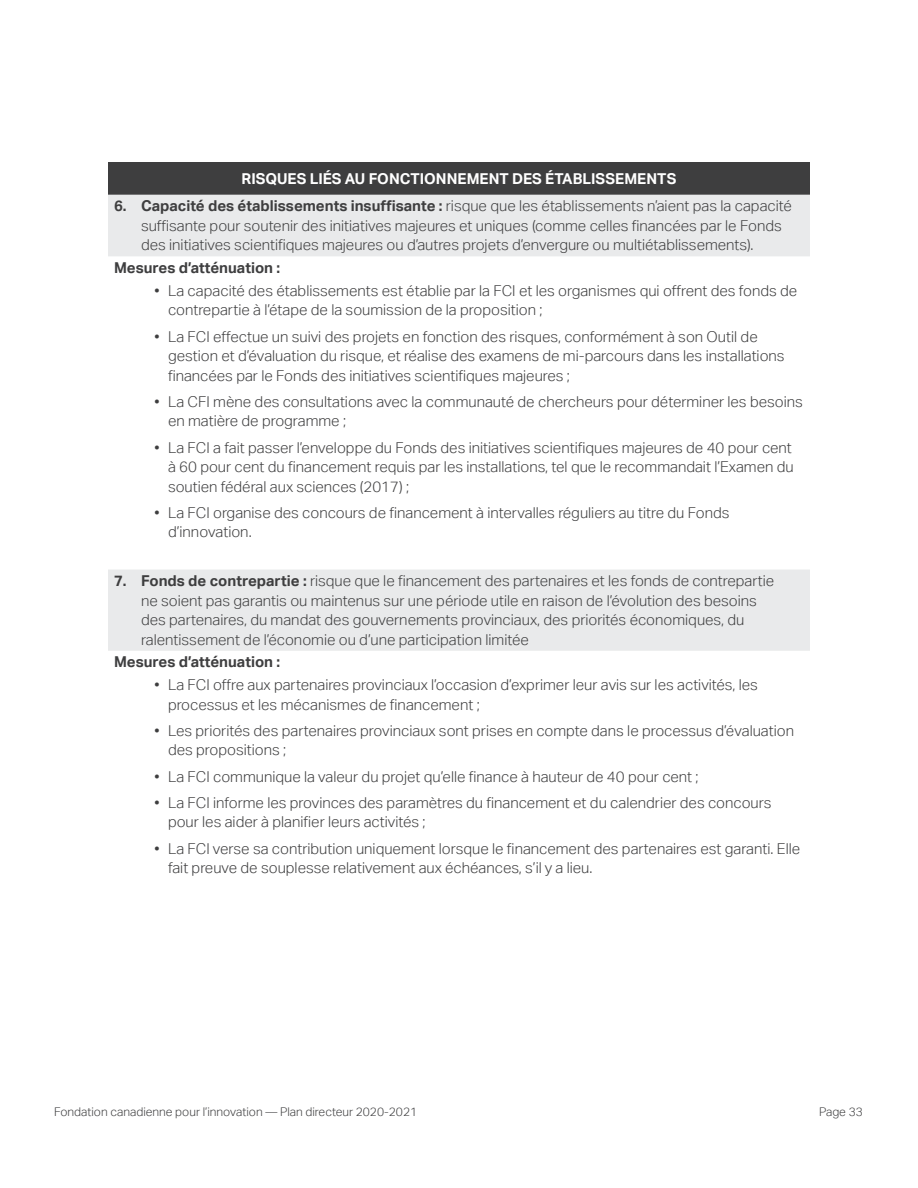
<style>
.page{position:relative;width:918px;height:1188px;background:#fff}
.page>*{position:absolute;margin:0;border:0;box-sizing:border-box;transform-origin:0 0}
.t1{font:300 15px/19.5px "Aktiv Grotesk";color:#3e3e3f}
.BodyText{font:700 15px "Aktiv Grotesk";color:#fff}
.BodyText-2{font:700 15px "Aktiv Grotesk";color:#3e3e3f}
.t2{font:300 12px "Aktiv Grotesk";color:#3e3e3f}
.s1{font-weight:700}
</style>
<div class="page">
<div style="left:108px;top:162px;width:702px;height:33px;background:#3e3e3f"></div>
<svg style="left:108px;top:195px;width:702px;height:456px"></svg>
<p class="BodyText" style="left:242px;top:169px;width:436px">RISQUES LIÉS AU FONCTIONNEMENT DES ÉTABLISSEMENTS</p>
<p class="t1" style="left:141px;top:196px;width:652px;text-indent:-27px"><span class="s1">6. Capacité des établissements insuffisante :</span> risque que les établissements n’aient pas la capacité suffisante pour soutenir des initiatives majeures et uniques (comme celles financées par le Fonds des initiatives scientifiques majeures ou d’autres projets d’envergure ou multiétablissements).</p>
<p class="BodyText-2" style="left:114px;top:258px;width:168px">Mesures d’atténuation :</p>
<p class="t1" style="left:168px;top:281px;width:631px;text-indent:-14px">• La capacité des établissements est établie par la FCI et les organismes qui offrent des fonds de contrepartie à l’étape de la soumission de la proposition ;</p>
<p class="t1" style="left:168px;top:326px;width:618px;text-indent:-14px">• La FCI effectue un suivi des projets en fonction des risques, conformément à son Outil de gestion et d’évaluation du risque, et réalise des examens de mi-parcours dans les installations financées par le Fonds des initiatives scientifiques majeures ;</p>
<p class="t1" style="left:168px;top:392px;width:636px;text-indent:-14px">• La CFI mène des consultations avec la communauté de chercheurs pour déterminer les besoins en matière de programme ;</p>
<p class="t1" style="left:168px;top:437px;width:627px;text-indent:-14px">• La FCI a fait passer l’enveloppe du Fonds des initiatives scientifiques majeures de 40 pour cent à 60 pour cent du financement requis par les installations, tel que le recommandait l’Examen du soutien fédéral aux sciences (2017) ;</p>
<p class="t1" style="left:168px;top:503px;width:563px;text-indent:-14px">• La FCI organise des concours de financement à intervalles réguliers au titre du Fonds d’innovation.</p>
<p class="t1" style="left:141px;top:571px;width:635px;text-indent:-27px"><span class="s1">7. Fonds de contrepartie :</span> risque que le financement des partenaires et les fonds de contrepartie ne soient pas garantis ou maintenus sur une période utile en raison de l’évolution des besoins des partenaires, du mandat des gouvernements provinciaux, des priorités économiques, du ralentissement de l’économie ou d’une participation limitée</p>
<p class="BodyText-2" style="left:114px;top:653px;width:168px">Mesures d’atténuation :</p>
<p class="t1" style="left:168px;top:675px;width:591px;text-indent:-14px">• La FCI offre aux partenaires provinciaux l’occasion d’exprimer leur avis sur les activités, les processus et les mécanismes de financement ;</p>
<p class="t1" style="left:168px;top:721px;width:628px;text-indent:-14px">• Les priorités des partenaires provinciaux sont prises en compte dans le processus d’évaluation des propositions ;</p>
<p class="t1" style="left:154px;top:767px;width:546px">• La FCI communique la valeur du projet qu’elle finance à hauteur de 40 pour cent ;</p>
<p class="t1" style="left:168px;top:793px;width:605px;text-indent:-14px">• La FCI informe les provinces des paramètres du financement et du calendrier des concours pour les aider à planifier leurs activités ;</p>
<p class="t1" style="left:168px;top:839px;width:634px;text-indent:-14px">• La FCI verse sa contribution uniquement lorsque le financement des partenaires est garanti. Elle fait preuve de souplesse relativement aux échéances, s’il y a lieu.</p>
<p class="t2" style="left:54px;top:1104px;width:365px">Fondation canadienne pour l’innovation — Plan directeur 2020-2021</p>
<p class="t2" style="left:819px;top:1104px;width:45px">Page 33</p>
</div>
